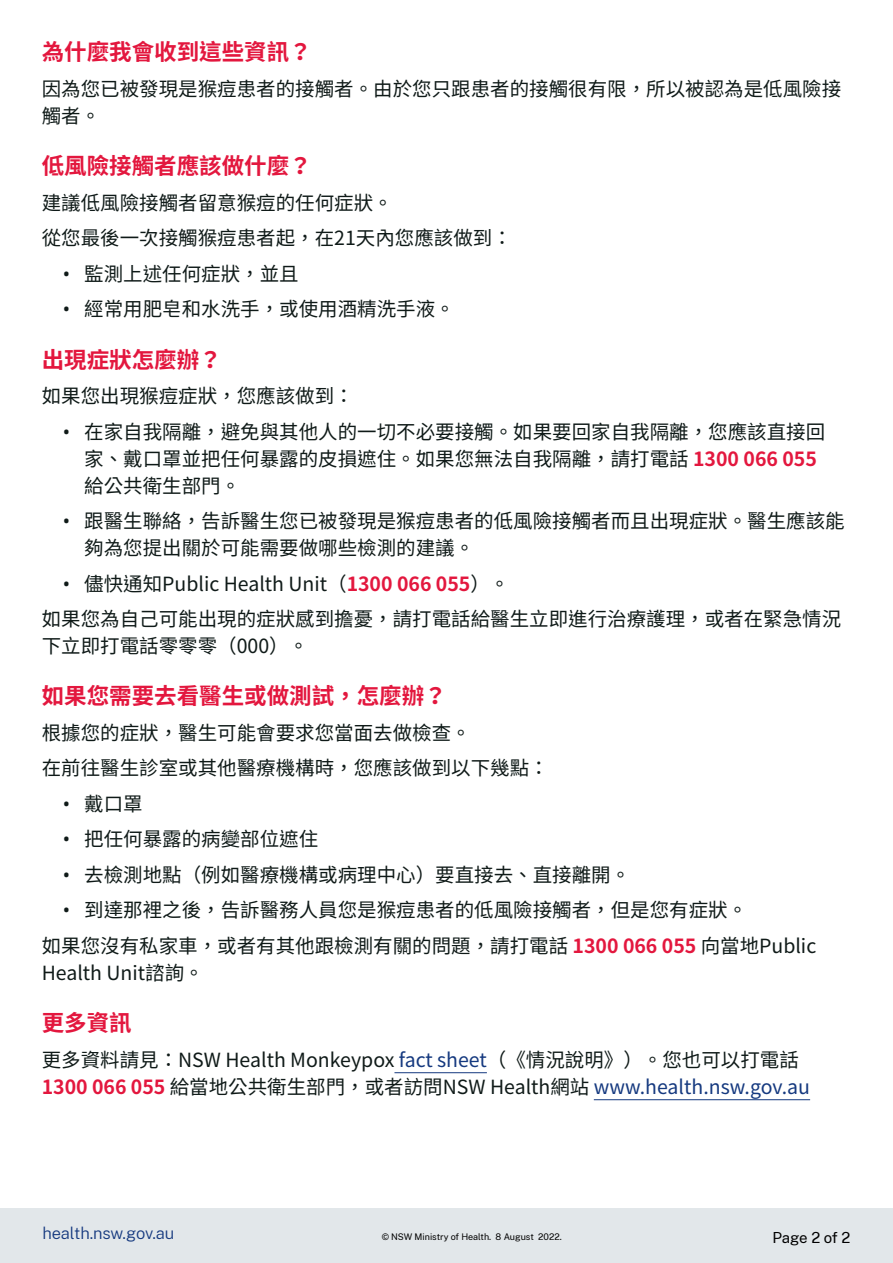
<style>
.page{position:relative;width:893px;height:1263px;background:#fff}
.page>*{position:absolute;margin:0;border:0;box-sizing:border-box;transform-origin:0 0}
.t1{font:700 22.5px "Noto Sans CJ Ktc";color:#e3173e}
.Body{font:19.5px/27px "Noto Sans CJ Ktc";color:#0f1a18}
.t2{font:300 16.5px "Public Sans";letter-spacing:-.01em;color:#15397f}
.t3{font:15px "Public Sans";letter-spacing:-.01em;color:#000}
.t4{font:9px "Public Sans";color:#000}
.s1{font-family:"Noto Sans"}
.s2{font-weight:700;color:#e3173e}
.s3{color:#15397f}
</style>
<div class="page">
<div style="left:0;top:1208px;width:893px;height:55px;background:#e2e7ea"></div>
<hr style="left:394px;top:1072px;width:93px;height:1px;background:#15397f">
<hr style="left:594px;top:1099px;width:216px;height:1px;background:#15397f">
<h2 class="t1" style="left:42px;top:40px;width:271px">為什麼我會收到這些資訊？</h2>
<p class="Body" style="left:42px;top:76px;width:801px">因為您已被發現是猴痘患者的接觸者。由於您只跟患者的接觸很有限，所以被認為是低風險接觸者。</p>
<h2 class="t1" style="left:42px;top:153px;width:271px">低風險接觸者應該做什麼？</h2>
<p class="Body" style="left:42px;top:190px;width:352px">建議低風險接觸者留意猴痘的任何症狀。</p>
<p class="Body" style="left:42px;top:225px;width:472px">從您最後一次接觸猴痘患者起，在21天內您應該做到：</p>
<p class="Body" style="left:63px;top:261px;width:237px"><span class="s1">•</span> 監測上述任何症狀，並且</p>
<p class="Body" style="left:63px;top:296px;width:393px"><span class="s1">•</span> 經常用肥皂和水洗手，或使用酒精洗手液。</p>
<h2 class="t1" style="left:42px;top:347px;width:181px">出現症狀怎麼辦？</h2>
<p class="Body" style="left:42px;top:383px;width:313px">如果您出現猴痘症狀，您應該做到：</p>
<p class="Body" style="left:84px;top:418px;width:742px;text-indent:-21px"><span class="s1">•</span> 在家自我隔離，避免與其他人的一切不必要接觸。如果要回家自我隔離，您應該直接回家、戴口罩並把任何暴露的皮損遮住。如果您無法自我隔離，請打電話 <span class="s2">1300 066 055</span>給公共衛生部門。</p>
<p class="Body" style="left:84px;top:508px;width:762px;text-indent:-21px"><span class="s1">•</span> 跟醫生聯絡，告訴醫生您已被發現是猴痘患者的低風險接觸者而且出現症狀。醫生應該能夠為您提出關於可能需要做哪些檢測的建議。</p>
<p class="Body" style="left:63px;top:570px;width:448px"><span class="s1">•</span> 儘快通知Public Health Unit（<span class="s2">1300 066 055</span>）。</p>
<p class="Body" style="left:42px;top:606px;width:801px">如果您為自己可能出現的症狀感到擔憂，請打電話給醫生立即進行治療護理，或者在緊急情況下立即打電話零零零（000）。</p>
<h2 class="t1" style="left:42px;top:683px;width:406px">如果您需要去看醫生或做測試，怎麼辦？</h2>
<p class="Body" style="left:42px;top:720px;width:430px">根據您的症狀，醫生可能會要求您當面去做檢查。</p>
<p class="Body" style="left:42px;top:755px;width:508px">在前往醫生診室或其他醫療機構時，您應該做到以下幾點：</p>
<p class="Body" style="left:63px;top:791px;width:81px"><span class="s1">•</span> 戴口罩</p>
<p class="Body" style="left:63px;top:826px;width:257px"><span class="s1">•</span> 把任何暴露的病變部位遮住</p>
<p class="Body" style="left:63px;top:862px;width:569px"><span class="s1">•</span> 去檢測地點（例如醫療機構或病理中心）要直接去、直接離開。</p>
<p class="Body" style="left:63px;top:897px;width:686px"><span class="s1">•</span> 到達那裡之後，告訴醫務人員您是猴痘患者的低風險接觸者，但是您有症狀。</p>
<p class="Body" style="left:42px;top:933px;width:776px">如果您沒有私家車，或者有其他跟檢測有關的問題，請打電話 <span class="s2">1300 066 055</span> 向當地Public<br>Health Unit諮詢。</p>
<h2 class="t1" style="left:42px;top:1010px;width:91px">更多資訊</h2>
<p class="Body" style="left:42px;top:1046px;width:770px">更多資料請見：NSW Health Monkeypox <span class="s3">fact sheet</span>（《情況說明》）。您也可以打電話<br><span class="s2">1300 066 055</span> 給當地公共衛生部門，或者訪問NSW Health網站 <span class="s3">www.health.nsw.gov.au</span></p>
<p class="t2" style="left:43px;top:1222px;width:133px">health.nsw.gov.au</p>
<p class="t4" style="left:382px;top:1230px;width:182px">© NSW Ministry of Health. 8 August 2022.</p>
<p class="t3" style="left:772px;top:1227px;width:79px">Page 2 of 2</p>
</div>
